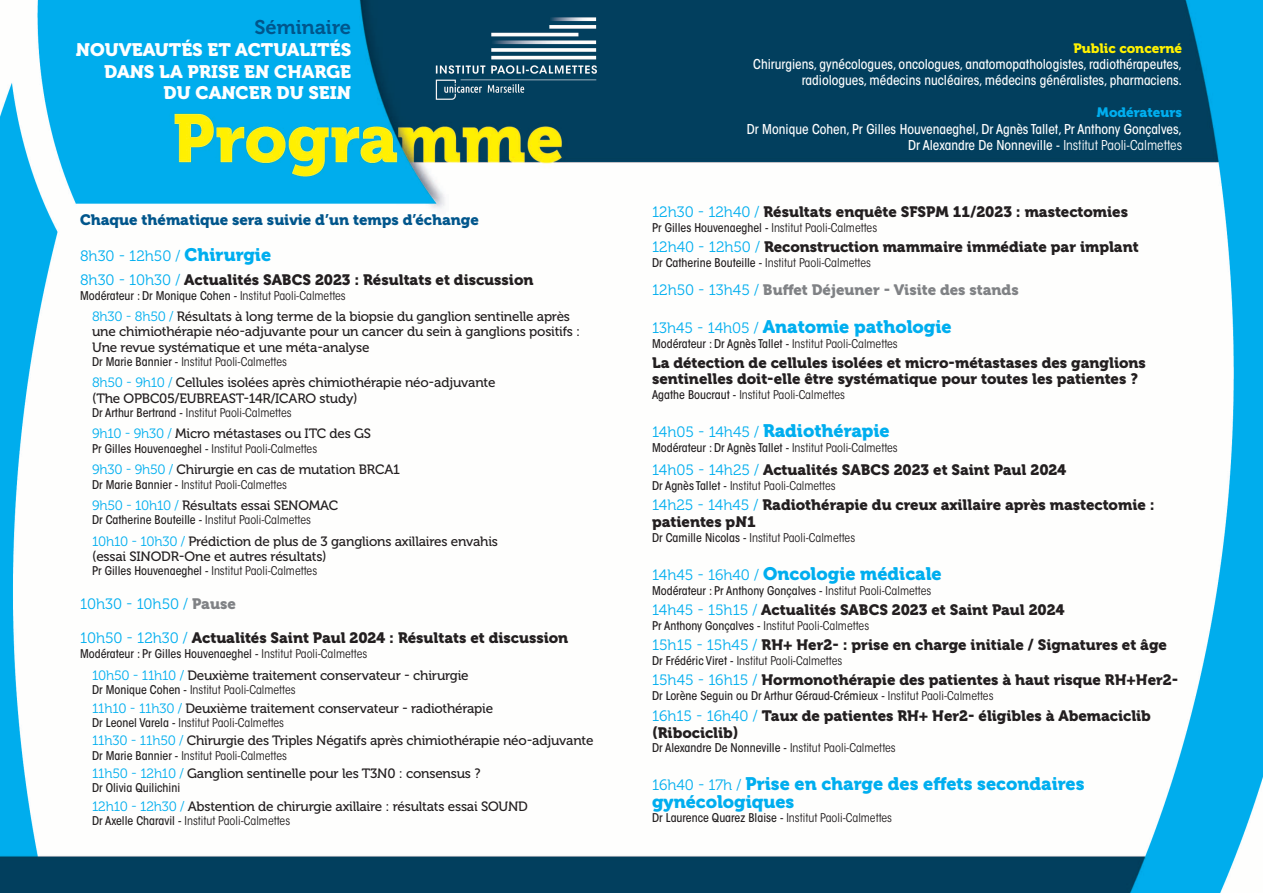
<style>
.page{position:relative;width:1263px;height:893px;background:#fff}
.page>*{position:absolute;margin:0;border:0;box-sizing:border-box;transform-origin:0 0}
.t1{font:19.8px "Museo 700";color:#01568c}
.t2{font:18px/17.5px "Museo 900";color:#00aeef}
.t3{font:18px/21.6px "Museo 900";color:#fff;text-align:right}
.t4{font:15px/17px "Museo 900";color:#231f20}
.t5{font:15px "Museo 900";color:#01568c}
.t6{font:15px "Museo 900";color:#808285}
.t7{font:15px "Museo 300";color:#00aeef}
.t8{font:13.5px/15.1px "Museo 500";letter-spacing:-.015em;color:#231f20}
.t9{font:13.5px/16.2px "ITC Avant Garde MM 455 450";color:#fff;text-align:right}
.t10{font:13.5px "Museo 900";color:#fff101}
.t11{font:13.5px "Museo 900";color:#00aeef}
.t12{font:12px "ITC Avant Garde MM 325 450";color:#231f20}
.t13{font:12px "ITC Avant Garde MM 455 450";color:#231f20}
.s1{font-family:"Museo 900";font-size:18px}
.s2{font-family:"Museo 300";color:#00aeef}
.s3{font-family:"ITC Avant Garde MM 325 450"}
.s4{font-family:"ITC Avant Garde MM 455 450"}
.s5{font-family:"Museo 900";color:#808285}
.s6{font-family:"Museo 300";font-size:15px}
</style>
<div class="page">
<img style="left:0;top:0;width:1263px;height:893px">
<img style="left:431px;top:13px;width:191px;height:91px">
<h1 class="t1" style="left:254px;top:20px;width:98px">Séminaire</h1>
<h2 class="t3" style="left:76px;top:41px;width:277px">NOUVEAUTÉS ET ACTUALITÉS<br>DANS LA PRISE EN CHARGE<br>DU CANCER DU SEIN</h2>
<p class="t5" style="left:80px;top:214px;width:400px">Chaque thématique sera suivie d’un temps d’échange</p>
<p class="t7" style="left:80px;top:247px;width:193px">8h30 - 12h50 / <span class="s1">Chirurgie</span></p>
<p class="t4" style="left:80px;top:272px;width:455px"><span class="s2">8h30 - 10h30 /</span> Actualités SABCS 2023 : Résultats et discussion</p>
<p class="t13" style="left:80px;top:291px;width:267px">Modérateur : Dr Monique Cohen - <span class="s3">Institut Paoli-Calmettes</span></p>
<p class="t8" style="left:92px;top:310px;width:490px"><span class="s2">8h30 - 8h50 /</span> Résultats à long terme de la biopsie du ganglion sentinelle après une chimiothérapie néo-adjuvante pour un cancer du sein à ganglions positifs :<br>Une revue systématique et une méta-analyse</p>
<p class="t12" style="left:92px;top:357px;width:196px"><span class="s4">Dr Marie Bannier -</span> Institut Paoli-Calmettes</p>
<p class="t8" style="left:92px;top:376px;width:405px"><span class="s2">8h50 - 9h10 /</span> Cellules isolées après chimiothérapie néo-adjuvante (The OPBC05/EUBREAST-14R/ICARO study)</p>
<p class="t12" style="left:92px;top:408px;width:201px"><span class="s4">Dr Arthur Bertrand -</span> Institut Paoli-Calmettes</p>
<p class="t8" style="left:92px;top:427px;width:280px"><span class="s2">9h10 - 9h30 /</span> Micro métastases ou ITC des GS</p>
<p class="t12" style="left:92px;top:444px;width:227px"><span class="s4">Pr Gilles Houvenaeghel -</span> Institut Paoli-Calmettes</p>
<p class="t8" style="left:92px;top:463px;width:309px"><span class="s2">9h30 - 9h50 /</span> Chirurgie en cas de mutation BRCA1</p>
<p class="t12" style="left:92px;top:480px;width:196px"><span class="s4">Dr Marie Bannier -</span> Institut Paoli-Calmettes</p>
<p class="t8" style="left:92px;top:499px;width:248px"><span class="s2">9h50 - 10h10 /</span> Résultats essai SENOMAC</p>
<p class="t12" style="left:92px;top:515px;width:220px"><span class="s4">Dr Catherine Bouteille -</span> Institut Paoli-Calmettes</p>
<p class="t8" style="left:92px;top:535px;width:407px"><span class="s2">10h10 - 10h30 /</span> Prédiction de plus de 3 ganglions axillaires envahis (essai SINODR-One et autres résultats)</p>
<p class="t12" style="left:92px;top:566px;width:227px"><span class="s4">Pr Gilles Houvenaeghel -</span> Institut Paoli-Calmettes</p>
<p class="t7" style="left:80px;top:595px;width:157px">10h30 - 10h50 / <span class="s5">Pause</span></p>
<p class="t4" style="left:80px;top:631px;width:490px"><span class="s2">10h50 - 12h30 /</span> Actualités Saint Paul 2024 : Résultats et discussion</p>
<p class="t13" style="left:80px;top:649px;width:289px">Modérateur : Pr Gilles Houvenaeghel - <span class="s3">Institut Paoli-Calmettes</span></p>
<p class="t8" style="left:92px;top:669px;width:378px"><span class="s2">10h50 - 11h10 /</span> Deuxième traitement conservateur - chirurgie</p>
<p class="t12" style="left:92px;top:685px;width:205px"><span class="s4">Dr Monique Cohen -</span> Institut Paoli-Calmettes</p>
<p class="t8" style="left:92px;top:701px;width:403px"><span class="s2">11h10 - 11h30 /</span> Deuxième traitement conservateur - radiothérapie</p>
<p class="t12" style="left:92px;top:718px;width:194px"><span class="s4">Dr Leonel Varela -</span> Institut Paoli-Calmettes</p>
<p class="t8" style="left:92px;top:734px;width:503px"><span class="s2">11h30 - 11h50 /</span> Chirurgie des Triples Négatifs après chimiothérapie néo-adjuvante</p>
<p class="t12" style="left:92px;top:751px;width:196px"><span class="s4">Dr Marie Bannier -</span> Institut Paoli-Calmettes</p>
<p class="t8" style="left:92px;top:767px;width:390px"><span class="s2">11h50 - 12h10 /</span> Ganglion sentinelle pour les T3N0 : consensus ?</p>
<p class="t13" style="left:92px;top:784px;width:90px">Dr Olivia Quilichini</p>
<p class="t8" style="left:92px;top:800px;width:437px"><span class="s2">12h10 - 12h30 /</span> Abstention de chirurgie axillaire : résultats essai SOUND</p>
<p class="t12" style="left:92px;top:816px;width:200px"><span class="s4">Dr Axelle Charavil -</span> Institut Paoli-Calmettes</p>
<p class="t10" style="left:1073px;top:43px;width:110px">Public concerné</p>
<p class="t9" style="left:753px;top:57px;width:430px">Chirurgiens, gynécologues, oncologues, anatomopathologistes, radiothérapeutes, radiologues, médecins nucléaires, médecins généralistes, pharmaciens.</p>
<p class="t11" style="left:1097px;top:108px;width:87px">Modérateurs</p>
<p class="t9" style="left:747px;top:122px;width:437px">Dr Monique Cohen, Pr Gilles Houvenaeghel, Dr Agnès Tallet, Pr Anthony Gonçalves,<br>Dr Alexandre De Nonneville - <span class="s3">Institut Paoli-Calmettes</span></p>
<p class="t4" style="left:652px;top:205px;width:478px"><span class="s2">12h30 - 12h40 /</span> Résultats enquête SFSPM 11/2023 : mastectomies</p>
<p class="t12" style="left:652px;top:223px;width:227px"><span class="s4">Pr Gilles Houvenaeghel -</span> Institut Paoli-Calmettes</p>
<p class="t4" style="left:652px;top:240px;width:488px"><span class="s2">12h40 - 12h50 /</span> Reconstruction mammaire immédiate par implant</p>
<p class="t12" style="left:652px;top:258px;width:220px"><span class="s4">Dr Catherine Bouteille -</span> Institut Paoli-Calmettes</p>
<p class="t6" style="left:652px;top:284px;width:368px"><span class="s2">12h50 - 13h45 /</span> Buffet Déjeuner - Visite des stands</p>
<h2 class="t2" style="left:652px;top:319px;width:301px"><span class="s6">13h45 - 14h05 /</span> Anatomie pathologie</h2>
<p class="t13" style="left:652px;top:339px;width:247px">Modérateur : Dr Agnès Tallet - <span class="s3">Institut Paoli-Calmettes</span></p>
<p class="t4" style="left:652px;top:355px;width:495px">La détection de cellules isolées et micro-métastases des ganglions sentinelles doit-elle être systématique pour toutes les patientes ?</p>
<p class="t12" style="left:652px;top:390px;width:194px"><span class="s4">Agathe Boucraut -</span> Institut Paoli-Calmettes</p>
<h2 class="t2" style="left:652px;top:423px;width:239px"><span class="s6">14h05 - 14h45 /</span> Radiothérapie</h2>
<p class="t13" style="left:652px;top:443px;width:247px">Modérateur : Dr Agnès Tallet - <span class="s3">Institut Paoli-Calmettes</span></p>
<p class="t4" style="left:652px;top:463px;width:416px"><span class="s2">14h05 - 14h25 /</span> Actualités SABCS 2023 et Saint Paul 2024</p>
<p class="t12" style="left:652px;top:481px;width:185px"><span class="s4">Dr Agnès Tallet -</span> Institut Paoli-Calmettes</p>
<p class="t4" style="left:652px;top:498px;width:504px"><span class="s2">14h25 - 14h45 /</span> Radiothérapie du creux axillaire après mastectomie : patientes pN1</p>
<p class="t12" style="left:652px;top:533px;width:205px"><span class="s4">Dr Camille Nicolas -</span> Institut Paoli-Calmettes</p>
<h2 class="t2" style="left:652px;top:566px;width:291px"><span class="s6">14h45 - 16h40 /</span> Oncologie médicale</h2>
<p class="t13" style="left:652px;top:586px;width:281px">Modérateur : Pr Anthony Gonçalves - <span class="s3">Institut Paoli-Calmettes</span></p>
<p class="t4" style="left:652px;top:603px;width:414px"><span class="s2">14h45 - 15h15 /</span> Actualités SABCS 2023 et Saint Paul 2024</p>
<p class="t12" style="left:652px;top:621px;width:219px"><span class="s4">Pr Anthony Gonçalves -</span> Institut Paoli-Calmettes</p>
<p class="t4" style="left:652px;top:638px;width:516px"><span class="s2">15h15 - 15h45 /</span> RH+ Her2- : prise en charge initiale / Signatures et âge</p>
<p class="t12" style="left:652px;top:656px;width:192px"><span class="s4">Dr Frédéric Viret -</span> Institut Paoli-Calmettes</p>
<p class="t4" style="left:652px;top:673px;width:528px"><span class="s2">15h45 - 16h15 /</span> Hormonothérapie des patientes à haut risque RH+Her2-</p>
<p class="t13" style="left:652px;top:691px;width:343px">Dr Lorène Seguin ou Dr Arthur Géraud-Crémieux - <span class="s3">Institut Paoli-Calmettes</span></p>
<p class="t4" style="left:652px;top:708px;width:500px"><span class="s2">16h15 - 16h40 /</span> Taux de patientes RH+ Her2- éligibles à Abemaciclib (Ribociclib)</p>
<p class="t13" style="left:652px;top:744px;width:245px">Dr Alexandre De Nonneville - <span class="s3">Institut Paoli-Calmettes</span></p>
<h2 class="t2" style="left:652px;top:777px;width:434px"><span class="s6">16h40 - 17h /</span> Prise en charge des effets secondaires gynécologiques</h2>
<p class="t13" style="left:652px;top:813px;width:242px">Dr Laurence Quarez Blaise - <span class="s3">Institut Paoli-Calmettes</span></p>
</div>
